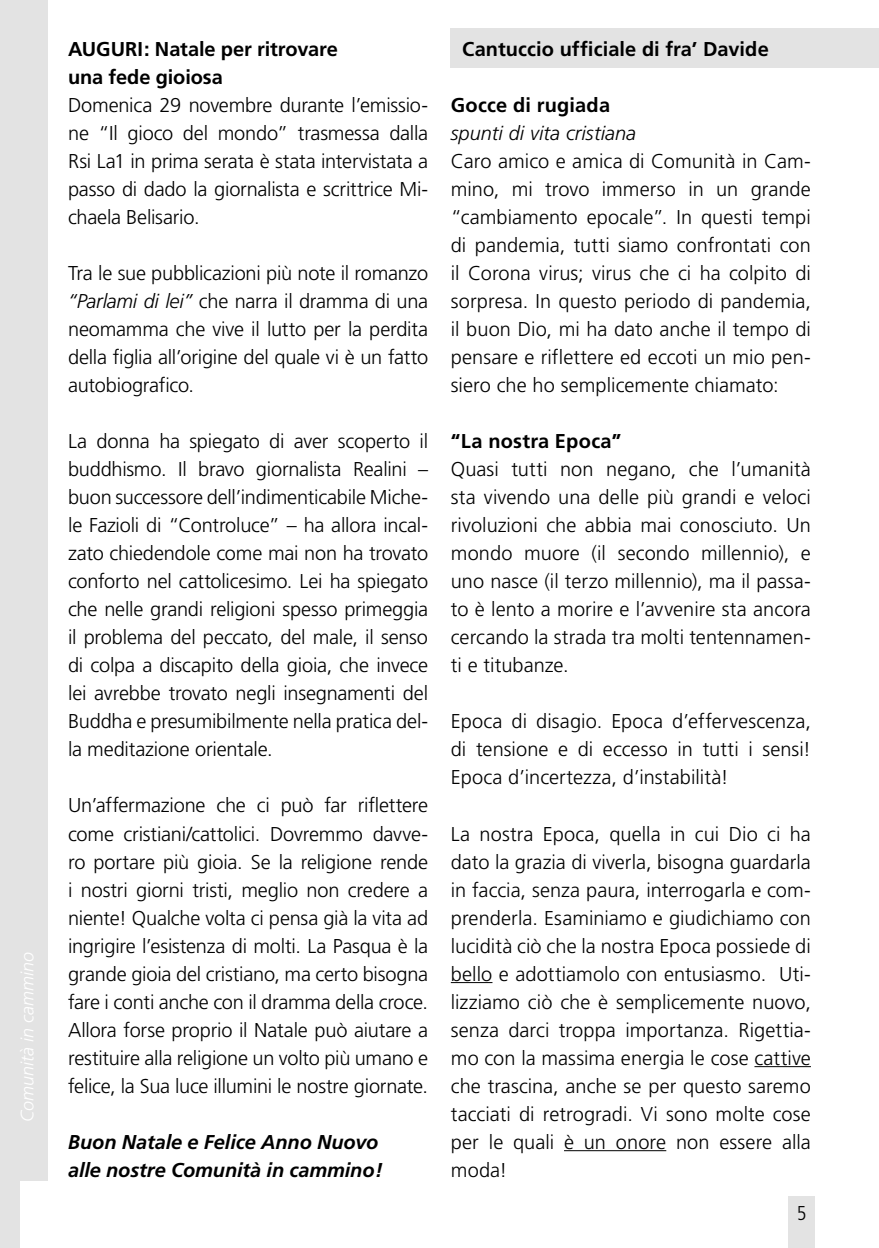
<style>
.page{position:relative;width:879px;height:1248px;background:#fff}
.page>*{position:absolute;margin:0;border:0;box-sizing:border-box;transform-origin:0 0}
.t1{font:300 20px/28px "Frutiger";letter-spacing:-.005em;color:#000;text-align:justify}
.t2{font:700 20px/28px "Frutiger CE";color:#000}
.t3{font:italic 700 20px/28px "Frutiger CE";letter-spacing:-.005em;color:#000}
.t4{font:italic 300 20px "Frutiger CE";color:#000}
.t5{font:300 condensed 20px "Frutiger";color:#000}
.t6{font:italic 300 18px "Frutiger CE";color:#fff}
.s1{font-family:"Frutiger CE";font-style:italic}
</style>
<div class="page">
<div style="left:0;top:0;width:48px;height:1247px;background:#e3e3e3"></div>
<div style="left:788px;top:1195px;width:26px;height:52px;background:#e3e3e3"></div>
<div style="left:20px;top:1181px;width:40px;height:66px;background:#fff"></div>
<hr style="left:451px;top:981px;width:41px;height:1px;background:#000">
<hr style="left:754px;top:1065px;width:57px;height:1px;background:#000">
<hr style="left:564px;top:1149px;width:102px;height:1px;background:#000">
<div style="left:451px;top:28px;width:428px;height:40px;background:#e3e3e3"></div>
<p class="t6" style="left:17px;top:1121px;width:172px;rotate:-90deg">Comunità in cammino</p>
<p class="t2" style="left:68px;top:35px;width:271px">AUGURI: Natale per ritrovare una fede gioiosa</p>
<p class="t1" style="left:68px;top:91px;width:362px">Domenica 29 novembre durante l’emissio&shy;ne “Il gioco del mondo” trasmessa dalla Rsi La1 in prima serata è stata intervistata a passo di dado la giornalista e scrittrice Mi&shy;chaela Belisario.</p>
<p class="t1" style="left:68px;top:259px;width:362px">Tra le sue pubblicazioni più note il romanzo <span class="s1">“Parlami di lei”</span> che narra il dramma di una neomamma che vive il lutto per la perdita della figlia all’origine del quale vi è un fatto autobiografico.</p>
<p class="t1" style="left:68px;top:427px;width:362px">La donna ha spiegato di aver scoperto il buddhismo. Il bravo giornalista Realini – buon successore dell’indimenticabile Miche&shy;le Fazioli di “Controluce” – ha allora incal&shy;zato chiedendole come mai non ha trovato conforto nel cattolicesimo. Lei ha spiegato che nelle grandi religioni spesso primeggia il problema del peccato, del male, il senso di colpa a discapito della gioia, che invece lei avrebbe trovato negli insegnamenti del Buddha e presumibilmente nella pratica del&shy;la meditazione orientale.</p>
<p class="t1" style="left:68px;top:791px;width:362px">Un’affermazione che ci può far riflettere come cristiani/cattolici. Dovremmo davve&shy;ro portare più gioia. Se la religione rende i nostri giorni tristi, meglio non credere a niente! Qualche volta ci pensa già la vita ad ingrigire l’esistenza di molti. La Pasqua è la grande gioia del cristiano, ma certo bisogna fare i conti anche con il dramma della croce.<br>Allora forse proprio il Natale può aiutare a restituire alla religione un volto più umano e felice, la Sua luce illumini le nostre giornate.</p>
<p class="t3" style="left:68px;top:1127px;width:316px">Buon Natale e Felice Anno Nuovo alle nostre Comunità in cammino!</p>
<p class="t2" style="left:462px;top:35px;width:308px">Cantuccio ufficiale di fra’ Davide</p>
<p class="t2" style="left:451px;top:91px;width:161px">Gocce di rugiada</p>
<p class="t4" style="left:451px;top:121px;width:187px">spunti di vita cristiana</p>
<p class="t1" style="left:451px;top:147px;width:362px">Caro amico e amica di Comunità in Cam&shy;mino, mi trovo immerso in un grande “cambiamento epocale”. In questi tempi di pandemia, tutti siamo confrontati con il Corona virus; virus che ci ha colpito di sorpresa. In questo periodo di pandemia, il buon Dio, mi ha dato anche il tempo di pensare e riflettere ed eccoti un mio pen&shy;siero che ho semplicemente chiamato:</p>
<p class="t2" style="left:451px;top:427px;width:172px">“La nostra Epoca”</p>
<p class="t1" style="left:451px;top:455px;width:362px">Quasi tutti non negano, che l’umanità sta vivendo una delle più grandi e veloci rivoluzioni che abbia mai conosciuto. Un mondo muore (il secondo millennio), e uno nasce (il terzo millennio), ma il passa&shy;to è lento a morire e l’avvenire sta ancora cercando la strada tra molti tentennamen&shy;ti e titubanze.</p>
<p class="t1" style="left:451px;top:707px;width:362px">Epoca di disagio. Epoca d’effervescenza, di tensione e di eccesso in tutti i sensi!<br>Epoca d’incertezza, d’instabilità!</p>
<p class="t1" style="left:451px;top:819px;width:362px">La nostra Epoca, quella in cui Dio ci ha dato la grazia di viverla, bisogna guardarla in faccia, senza paura, interrogarla e com&shy;prenderla. Esaminiamo e giudichiamo con lucidità ciò che la nostra Epoca possiede di bello e adottiamolo con entusiasmo. Uti&shy;lizziamo ciò che è semplicemente nuovo, senza darci troppa importanza. Rigettia&shy;mo con la massima energia le cose cattive che trascina, anche se per questo saremo tacciati di retrogradi. Vi sono molte cose per le quali è un onore non essere alla moda!</p>
<p class="t5" style="left:796px;top:1201px;width:11px">5</p>
</div>
